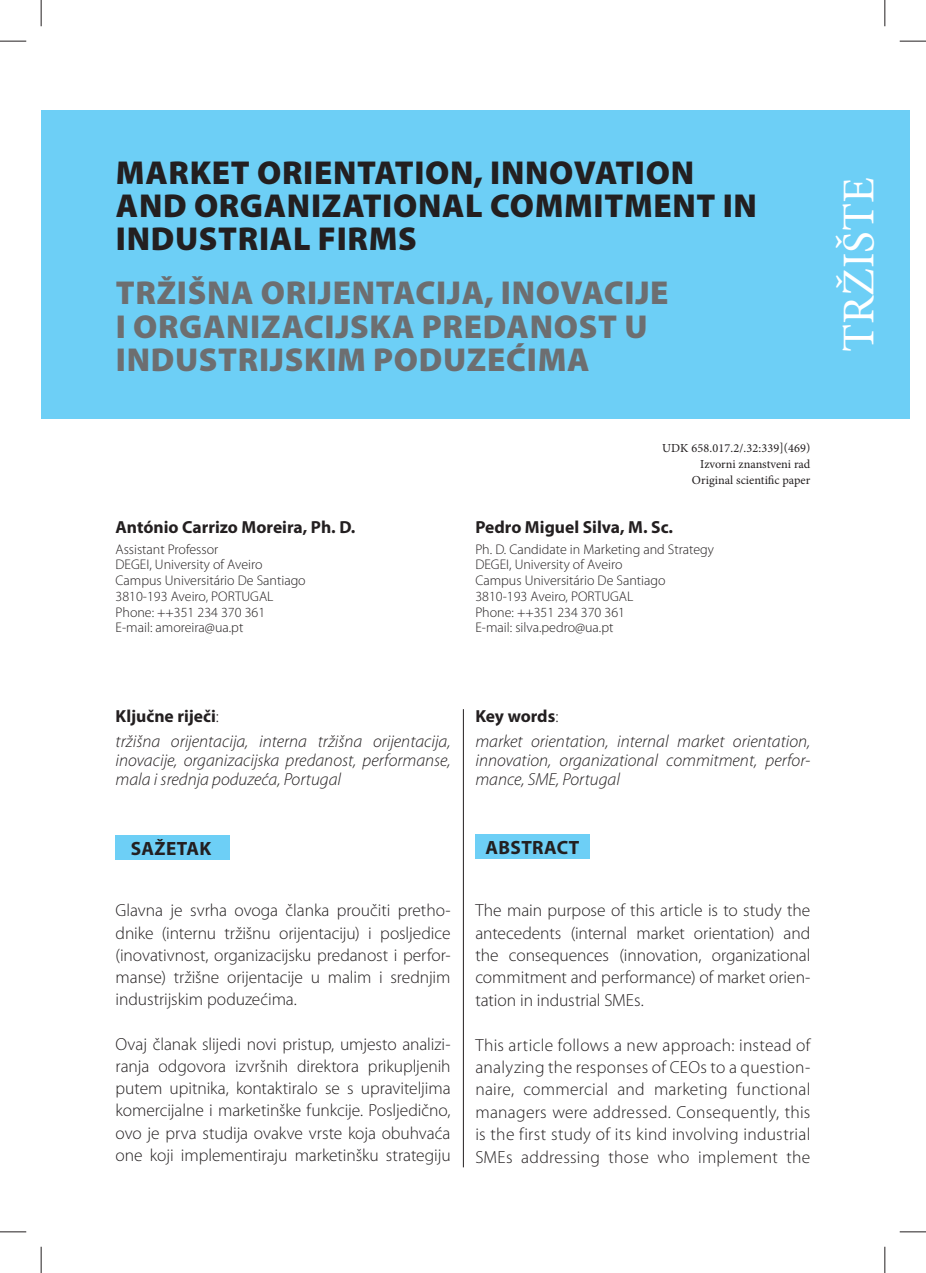
<style>
.page{position:relative;width:926px;height:1273px;background:#fff}
.page>*{position:absolute;margin:0;border:0;box-sizing:border-box;transform-origin:0 0}
.t1{font:45.5px "Minion Pro";color:#fff}
.t2{font:900 33.25px/33.2px "Myriad Pro";letter-spacing:.02em;color:#6d6e70}
.t3{font:900 33.25px/33.2px "Myriad Pro";letter-spacing:.02em;color:#231f20}
.t4{font:700 19.25px "Myriad Pro";letter-spacing:.02em;color:#231f20}
.t5{font:300 17.5px/22.2px "Myriad Pro";color:#231f20;text-align:justify}
.t6{font:italic 300 17.5px/24.2px "Myriad Pro";color:#231f20}
.t7{font:700 17.5px "Myriad Pro";color:#231f20}
.t8{font:300 14px/15.8px "Myriad Pro";color:#231f20}
.t9{font:12.25px/15.8px "Minion Pro";color:#231f20;text-align:right}
.s1{font-weight:700;font-style:normal}
.s2{font-style:normal}
</style>
<div class="page">
<div style="left:41px;top:110px;width:868px;height:308px;background:#6dcff6"></div>
<div style="left:116px;top:835px;width:114px;height:25px;background:#6dcff6"></div>
<div style="left:475px;top:834px;width:114px;height:25px;background:#6dcff6"></div>
<hr style="left:463px;top:709px;width:1px;height:458px;background:#231f20">
<svg style="left:0;top:41px;width:26px;height:1px"></svg>
<svg style="left:899px;top:41px;width:27px;height:1px"></svg>
<svg style="left:0;top:1231px;width:26px;height:1px"></svg>
<svg style="left:899px;top:1231px;width:27px;height:1px"></svg>
<svg style="left:41px;top:0;width:1px;height:26px"></svg>
<svg style="left:41px;top:1247px;width:1px;height:26px"></svg>
<svg style="left:884px;top:0;width:1px;height:26px"></svg>
<svg style="left:884px;top:1247px;width:1px;height:26px"></svg>
<h2 class="t3" style="left:116px;top:159px;width:642px">MARKET ORIENTATION, INNOVATION<br>AND ORGANIZATIONAL COMMITMENT IN<br>INDUSTRIAL FIRMS</h2>
<h2 class="t2" style="left:116px;top:280px;width:554px">TRŽIŠNA ORIJENTACIJA, INOVACIJE<br>I ORGANIZACIJSKA PREDANOST U<br>INDUSTRIJSKIM PODUZEĆIMA</h2>
<h1 class="t1" style="left:841px;top:352px;width:176px;rotate:-90deg">TRŽIŠTE</h1>
<p class="t7" style="left:116px;top:520px;width:241px">António Carrizo Moreira, Ph. D.</p>
<p class="t8" style="left:116px;top:542px;width:192px">Assistant Professor<br>DEGEI, University of Aveiro<br>Campus Universitário De Santiago<br>3810-193 Aveiro, PORTUGAL<br>Phone: ++351 234 370 361<br>E-mail: amoreira@ua.pt</p>
<p class="t9" style="left:662px;top:441px;width:150px">UDK 658.017.2/.32:339](469)<br>Izvorni znanstveni rad<br>Original scientific paper</p>
<p class="t7" style="left:475px;top:520px;width:199px">Pedro Miguel Silva, M. Sc.</p>
<p class="t8" style="left:475px;top:542px;width:240px">Ph. D. Candidate in Marketing and Strategy<br>DEGEI, University of Aveiro<br>Campus Universitário De Santiago<br>3810-193 Aveiro, PORTUGAL<br>Phone: ++351 234 370 361<br>E-mail: silva.pedro@ua.pt</p>
<p class="t6" style="left:116px;top:706px;width:336px"><span class="s1">Ključne riječi</span><span class="s2">:<br></span>tržišna orijentacija, interna tržišna orijentacija,</p>
<p class="t6" style="left:116px;top:752px;width:336px;line-height:19.2px">inovacije, organizacijska predanost, performanse, mala i srednja poduzeća, Portugal</p>
<p class="t4" style="left:131px;top:841px;width:82px">SAŽETAK</p>
<p class="t5" style="left:116px;top:901px;width:336px">Glavna je svrha ovoga članka proučiti pretho&shy;dnike (internu tržišnu orijentaciju) i posljedice (inovativnost, organizacijsku predanost i perfor&shy;manse) tržišne orijentacije u malim i srednjim industrijskim poduzećima.</p>
<p class="t5" style="left:116px;top:1034px;width:336px">Ovaj članak slijedi novi pristup, umjesto analizi&shy;ranja odgovora izvršnih direktora prikupljenih putem upitnika, kontaktiralo se s upraviteljima komercijalne i marketinške funkcije. Posljedično, ovo je prva studija ovakve vrste koja obuhvaća one koji implementiraju marketinšku strategiju</p>
<p class="t6" style="left:475px;top:706px;width:336px"><span class="s1">Key words</span><span class="s2">:<br></span>market orientation, internal market orientation,</p>
<p class="t6" style="left:475px;top:752px;width:336px;line-height:19.2px">innovation, organizational commitment, perfor&shy;mance, SME, Portugal</p>
<p class="t4" style="left:485px;top:840px;width:95px">ABSTRACT</p>
<p class="t5" style="left:475px;top:901px;width:336px">The main purpose of this article is to study the antecedents (internal market orientation) and the consequences (innovation, organizational commitment and performance) of market orien&shy;tation in industrial SMEs.</p>
<p class="t5" style="left:475px;top:1035px;width:336px">This article follows a new approach: instead of analyzing the responses of CEOs to a question&shy;naire, commercial and marketing functional managers were addressed. Consequently, this is the first study of its kind involving industrial SMEs addressing those who implement the</p>
</div>
